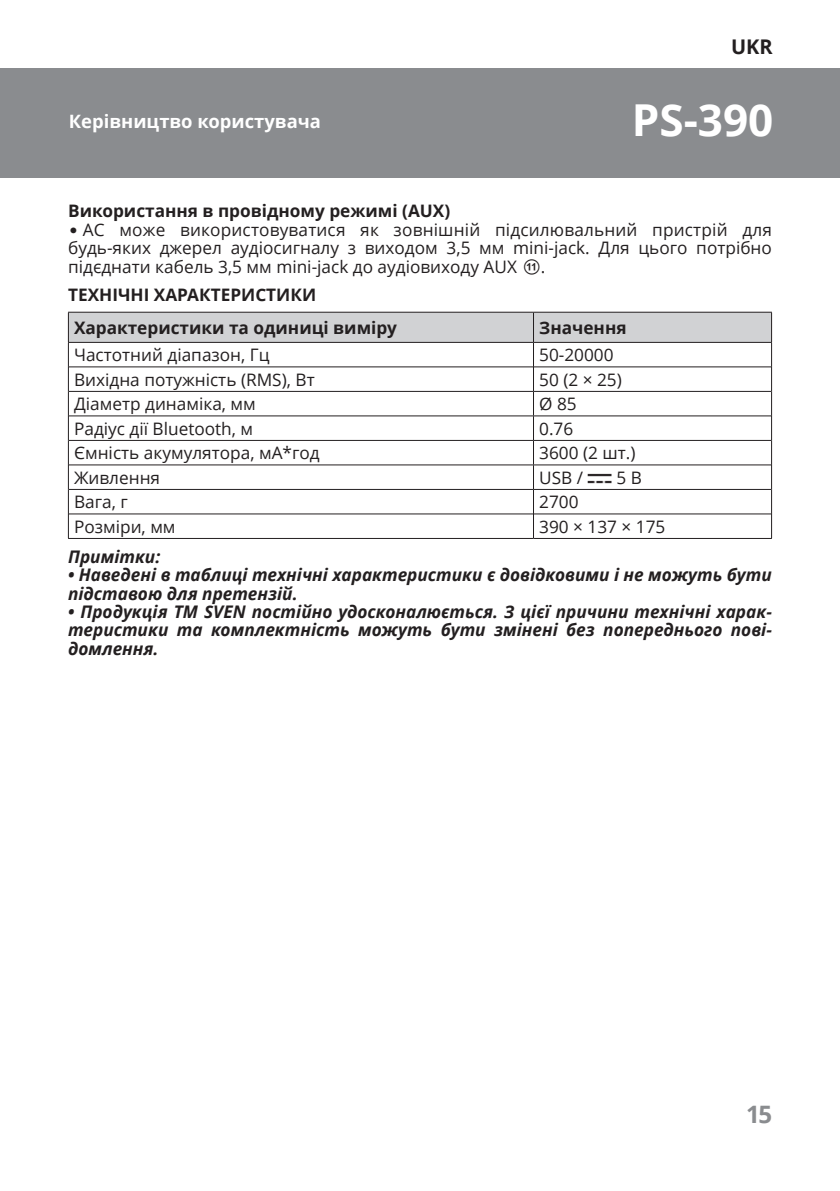
<style>
.page{position:relative;width:840px;height:1191px;background:#fff}
.page>*{position:absolute;margin:0;border:0;box-sizing:border-box;transform-origin:0 0}
.t1{font:700 44px "Open Sans";color:#fff}
.t2{font:700 24px "Open Sans";color:#8a8c8f}
.t3{font:700 20.4px "Open Sans";color:#231f20}
.t4{font:700 18.4px "Open Sans";color:#fff}
.t5{font:17.2px/18.4px "Open Sans";color:#231f20;text-align:justify}
.t6{font:italic 700 17.2px/18.4px "Open Sans";color:#231f20}
.t7{font:700 17.2px/33.2px "Open Sans";color:#231f20}
.s1{font-family:"Pragmatica";font-weight:700;font-size:16px}
.s2{font-family:"SVEN"}
</style>
<div class="page">
<div style="left:0;top:68px;width:839px;height:109px;background:#8a8c8f"></div>
<hr style="left:68px;top:311px;width:465px;height:2px;background:#231f20">
<hr style="left:533px;top:311px;width:238px;height:2px;background:#231f20">
<hr style="left:68px;top:538px;width:465px;height:1px;background:#231f20">
<hr style="left:533px;top:538px;width:238px;height:1px;background:#231f20">
<svg style="left:68px;top:312px;width:703px;height:226px"></svg>
<img style="left:587px;top:473px;width:24px;height:10px">
<p class="t3" style="left:730px;top:32px;width:43px">UKR</p>
<p class="t4" style="left:69px;top:108px;width:253px">Керівництво користувача</p>
<h1 class="t1" style="left:631px;top:89px;width:143px">PS-390</h1>
<p class="t7" style="left:68px;top:194px;width:383px">Використання в провідному режимі (AUX)</p>
<p class="t5" style="left:68px;top:220px;width:705px"><span class="s1">•</span> АС може використовуватися як зовнішній підсилювальний пристрій для будь-яких джерел аудіосигналу з виходом 3,5 мм mini-jack. Для цього потрібно підєднати кабель 3,5 мм mini-jack до аудіовиходу AUX <span class="s2">k</span>.</p>
<p class="t7" style="left:74px;top:277px;width:324px;text-indent:-6px">ТЕХНІЧНІ ХАРАКТЕРИСТИКИ<br>Характеристики та одиниці виміру</p>
<p class="t7" style="left:539px;top:310px;width:89px">Значення</p>
<p class="t5" style="left:74px;top:345px;width:197px">Частотний діапазон, Гц</p>
<p class="t5" style="left:539px;top:345px;width:76px">50-20000</p>
<p class="t5" style="left:74px;top:370px;width:242px">Вихідна потужність (RMS), Вт</p>
<p class="t5" style="left:539px;top:370px;width:84px">50 (2 × 25)</p>
<p class="t5" style="left:74px;top:394px;width:183px">Діаметр динамікa, мм</p>
<p class="t5" style="left:539px;top:394px;width:39px">Ø 85</p>
<p class="t5" style="left:74px;top:419px;width:180px">Радіус дії Bluetooth, м</p>
<p class="t5" style="left:539px;top:419px;width:36px">0.76</p>
<p class="t5" style="left:74px;top:443px;width:247px">Ємність акумулятора, мА*год</p>
<p class="t5" style="left:539px;top:443px;width:98px">3600 (2 шт.)</p>
<p class="t5" style="left:74px;top:468px;width:88px">Живлення</p>
<p class="t5" style="left:539px;top:468px;width:45px">USB /</p>
<p class="t5" style="left:616px;top:468px;width:27px">5 В</p>
<p class="t5" style="left:74px;top:492px;width:55px">Вага, г</p>
<p class="t5" style="left:539px;top:492px;width:41px">2700</p>
<p class="t5" style="left:74px;top:517px;width:103px">Розміри, мм</p>
<p class="t5" style="left:539px;top:517px;width:128px">390 × 137 × 175</p>
<p class="t6" style="left:68px;top:547px;width:94px">Примітки:</p>
<p class="t6" style="left:68px;top:565px;width:704px">• Наведені в таблиці технічні характеристики є довідковими і не можуть бути підставою для претензій.</p>
<p class="t6" style="left:68px;top:602px;width:704px;text-align:justify">• Продукція ТМ SVEN постійно удосконалюється. З цієї причини технічні харак&shy;теристики та комплектність можуть бути змінені без попереднього пові&shy;домлення.</p>
<h2 class="t2" style="left:745px;top:1097px;width:28px">15</h2>
</div>
